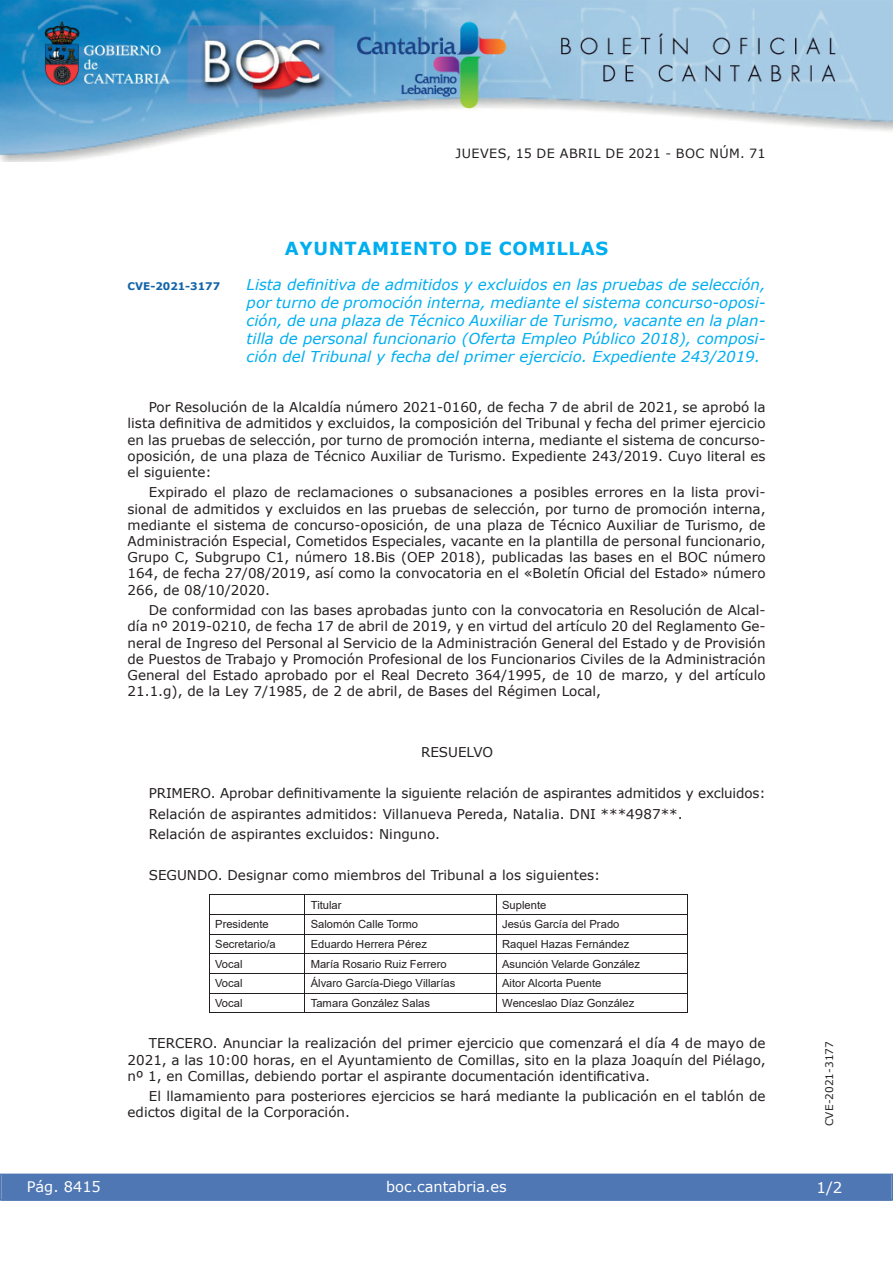
<style>
.page{position:relative;width:893px;height:1263px;background:#fff}
.page>*{position:absolute;margin:0;border:0;box-sizing:border-box;transform-origin:0 0}
.t1{font:700 18px "Verdana";letter-spacing:.035em;color:#00aeef}
.t2{font:italic 15px/18px "Verdana";color:#00aeef;text-align:justify}
.t3{font:15px "Verdana";color:#fff}
.t4{font:14.55px "Verdana";color:#fff}
.t5{font:13.5px/16.2px "Verdana";color:#231f20;text-align:justify}
.t6{font:12.75px "Verdana";letter-spacing:.035em;color:#231f20}
.t7{font:11.25px "Arial";color:#231f20}
.t8{font:10.5px "Verdana";color:#231f20}
.t9{font:700 10.5px "Verdana";color:#1263a9}
</style>
<div class="page">
<img style="left:0;top:0;width:893px;height:161px">
<div style="left:1px;top:1174px;width:890px;height:27px;background:#4f77b3"></div>
<div style="left:0;top:1174px;width:893px;height:27px;border:1px solid #4f77b3"></div>
<hr style="left:209px;top:894px;width:95px;height:1px;background:#231f20">
<hr style="left:304px;top:894px;width:383px;height:1px;background:#231f20">
<hr style="left:209px;top:914px;width:95px;height:1px;background:#231f20">
<hr style="left:304px;top:914px;width:383px;height:1px;background:#231f20">
<hr style="left:209px;top:934px;width:95px;height:1px;background:#231f20">
<hr style="left:304px;top:934px;width:383px;height:1px;background:#231f20">
<hr style="left:209px;top:953px;width:95px;height:1px;background:#231f20">
<hr style="left:304px;top:953px;width:383px;height:1px;background:#231f20">
<hr style="left:209px;top:973px;width:95px;height:1px;background:#231f20">
<hr style="left:304px;top:973px;width:383px;height:1px;background:#231f20">
<hr style="left:209px;top:993px;width:95px;height:1px;background:#231f20">
<hr style="left:304px;top:993px;width:383px;height:1px;background:#231f20">
<svg style="left:209px;top:895px;width:1px;height:118px"></svg>
<hr style="left:209px;top:1013px;width:95px;height:1px;background:#231f20">
<svg style="left:304px;top:895px;width:1px;height:118px"></svg>
<hr style="left:305px;top:1013px;width:191px;height:1px;background:#231f20">
<svg style="left:496px;top:895px;width:1px;height:118px"></svg>
<hr style="left:496px;top:1013px;width:191px;height:1px;background:#231f20">
<svg style="left:687px;top:894px;width:1px;height:119px"></svg>
<p class="t6" style="left:455px;top:145px;width:311px">JUEVES, 15 DE ABRIL DE 2021 - BOC NÚM. 71</p>
<h1 class="t1" style="left:285px;top:237px;width:325px">AYUNTAMIENTO DE COMILLAS</h1>
<p class="t9" style="left:128px;top:279px;width:94px">CVE-2021-3177</p>
<p class="t2" style="left:247px;top:275px;width:520px">Lista definitiva de admitidos y excluidos en las pruebas de selección, por turno de promoción interna, mediante el sistema concurso-oposi&shy;ción, de una plaza de Técnico Auxiliar de Turismo, vacante en la plan&shy;tilla de personal funcionario (Oferta Empleo Público 2018), composi&shy;ción del Tribunal y fecha del primer ejercicio. Expediente 243/2019.</p>
<p class="t5" style="left:128px;top:399px;width:639px;text-indent:21px">Por Resolución de la Alcaldía número 2021-0160, de fecha 7 de abril de 2021, se aprobó la lista definitiva de admitidos y excluidos, la composición del Tribunal y fecha del primer ejercicio en las pruebas de selección, por turno de promoción interna, mediante el sistema de concurso&shy;oposición, de una plaza de Técnico Auxiliar de Turismo. Expediente 243/2019. Cuyo literal es el siguiente:</p>
<p class="t5" style="left:128px;top:484px;width:639px;text-indent:21px">Expirado el plazo de reclamaciones o subsanaciones a posibles errores en la lista provi&shy;sional de admitidos y excluidos en las pruebas de selección, por turno de promoción interna, mediante el sistema de concurso-oposición, de una plaza de Técnico Auxiliar de Turismo, de Administración Especial, Cometidos Especiales, vacante en la plantilla de personal funcionario, Grupo C, Subgrupo C1, número 18.Bis (OEP 2018), publicadas las bases en el BOC número 164, de fecha 27/08/2019, así como la convocatoria en el «Boletín Oficial del Estado» número 266, de 08/10/2020.</p>
<p class="t5" style="left:128px;top:602px;width:640px;text-indent:21px">De conformidad con las bases aprobadas junto con la convocatoria en Resolución de Alcal&shy;día nº 2019-0210, de fecha 17 de abril de 2019, y en virtud del artículo 20 del Reglamento Ge&shy;neral de Ingreso del Personal al Servicio de la Administración General del Estado y de Provisión de Puestos de Trabajo y Promoción Profesional de los Funcionarios Civiles de la Administración General del Estado aprobado por el Real Decreto 364/1995, de 10 de marzo, y del artículo 21.1.g), de la Ley 7/1985, de 2 de abril, de Bases del Régimen Local,</p>
<p class="t5" style="left:421px;top:744px;width:74px">RESUELVO</p>
<p class="t5" style="left:149px;top:783px;width:618px;line-height:20.4px;text-align:left">PRIMERO. Aprobar definitivamente la siguiente relación de aspirantes admitidos y excluidos:<br>Relación de aspirantes admitidos: Villanueva Pereda, Natalia. DNI ***4987**.<br>Relación de aspirantes excluidos: Ninguno.</p>
<p class="t5" style="left:149px;top:867px;width:453px">SEGUNDO. Designar como miembros del Tribunal a los siguientes:</p>
<p class="t7" style="left:311px;top:898px;width:32px">Titular</p>
<p class="t7" style="left:502px;top:898px;width:46px">Suplente</p>
<p class="t7" style="left:215px;top:918px;width:55px">Presidente</p>
<p class="t7" style="left:311px;top:918px;width:109px">Salomón Calle Tormo</p>
<p class="t7" style="left:502px;top:918px;width:119px">Jesús García del Prado</p>
<p class="t7" style="left:215px;top:938px;width:62px">Secretario/a</p>
<p class="t7" style="left:311px;top:938px;width:118px">Eduardo Herrera Pérez</p>
<p class="t7" style="left:502px;top:938px;width:129px">Raquel Hazas Fernández</p>
<p class="t7" style="left:215px;top:957px;width:29px">Vocal</p>
<p class="t7" style="left:311px;top:957px;width:138px">María Rosario Ruiz Ferrero</p>
<p class="t7" style="left:502px;top:957px;width:140px">Asunción Velarde González</p>
<p class="t7" style="left:215px;top:977px;width:29px">Vocal</p>
<p class="t7" style="left:311px;top:977px;width:146px">Álvaro García-Diego Villarías</p>
<p class="t7" style="left:502px;top:977px;width:101px">Aitor Alcorta Puente</p>
<p class="t7" style="left:215px;top:997px;width:29px">Vocal</p>
<p class="t7" style="left:311px;top:997px;width:121px">Tamara González Salas</p>
<p class="t7" style="left:502px;top:997px;width:134px">Wenceslao Díaz González</p>
<p class="t5" style="left:128px;top:1035px;width:639px;text-indent:21px">TERCERO. Anunciar la realización del primer ejercicio que comenzará el día 4 de mayo de 2021, a las 10:00 horas, en el Ayuntamiento de Comillas, sito en la plaza Joaquín del Piélago, nº 1, en Comillas, debiendo portar el aspirante documentación identificativa.</p>
<p class="t5" style="left:128px;top:1088px;width:639px;text-indent:21px">El llamamiento para posteriores ejercicios se hará mediante la publicación en el tablón de edictos digital de la Corporación.</p>
<p class="t4" style="left:27px;top:1177px;width:76px">Pág. 8415</p>
<p class="t4" style="left:386px;top:1178px;width:122px">boc.cantabria.es</p>
<p class="t8" style="left:823px;top:1126px;width:87px;rotate:-90deg">CVE-2021-3177</p>
<p class="t3" style="left:816px;top:1178px;width:27px">1/2</p>
</div>
